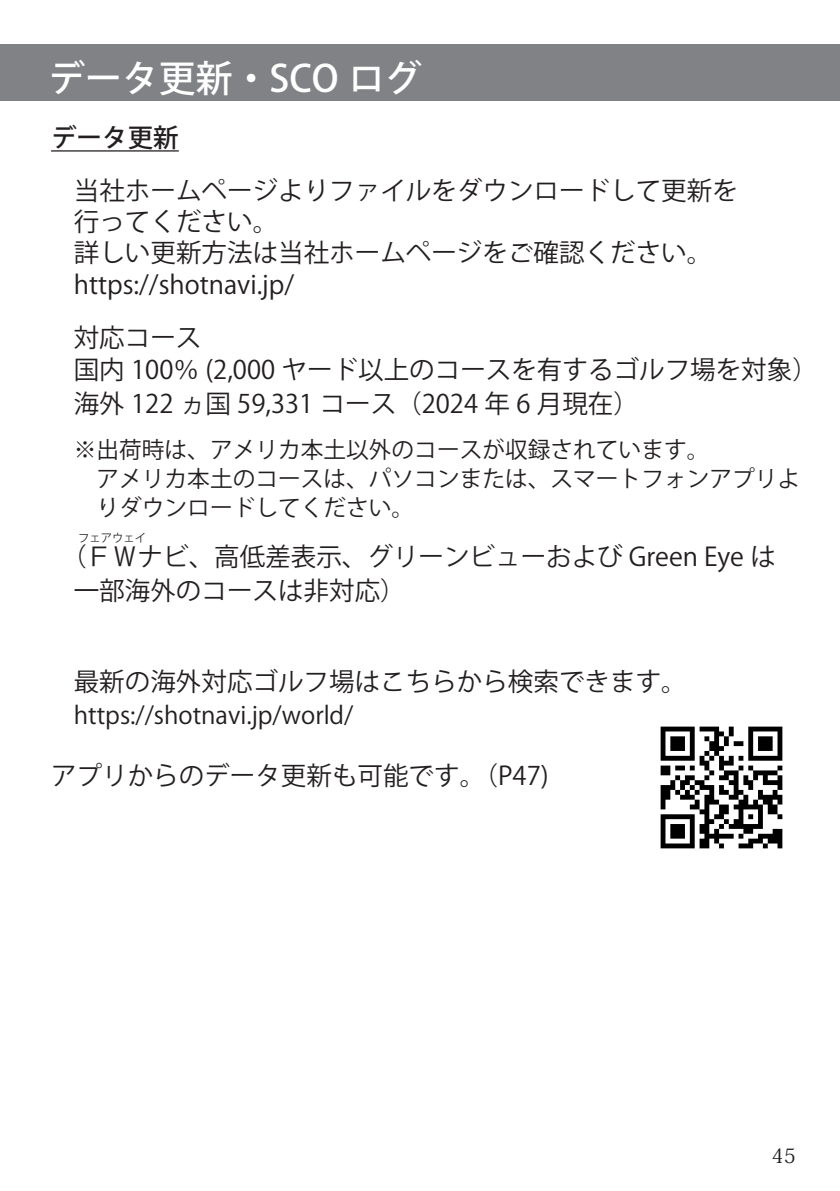
<style>
.page{position:relative;width:840px;height:1191px;background:#fff}
.page>*{position:absolute;margin:0;border:0;box-sizing:border-box;transform-origin:0 0}
.t1{font:500 36.8px "Koz Go Pro";color:#fff}
.t2{font:25.6px/31.2px "Koz Go Pro";color:#231f20}
.t3{font:500 25.6px "Koz Go Pro";color:#231f20}
.t4{font:24px "Koz Go Pro";color:#231f20}
.t5{font:22.8px/29.2px "Koz Go Pro";color:#231f20}
.t6{font:20px "Koz Min Pro";color:#231f20}
.t7{font:11.2px "Koz Go Pro";color:#231f20}
</style>
<div class="page">
<div style="left:0;top:44px;width:839px;height:57px;background:#808285"></div>
<hr style="left:51px;top:150px;width:128px;height:2px;background:#231f20">
<img style="left:660px;top:726px;width:123px;height:123px">
<h1 class="t1" style="left:48px;top:55px;width:375px">データ更新・SCO ログ</h1>
<p class="t3" style="left:51px;top:121px;width:129px">データ更新</p>
<p class="t2" style="left:74px;top:176px;width:665px">当社ホームページよりファイルをダウンロードして更新を行ってください。<br>詳しい更新方法は当社ホームページをご確認ください。https://shotnavi.jp/</p>
<p class="t2" style="left:74px;top:323px;width:745px">対応コース<br>国内 100％ (2,000 ヤード以上のコースを有するゴルフ場を対象）</p>
<p class="t2" style="left:74px;top:388px;width:566px">海外 122 ヵ国 59,331 コース（2024 年 6 月現在）</p>
<p class="t5" style="left:96px;top:436px;width:704px;text-indent:-23px">※出荷時は、アメリカ本土以外のコースが収録されています。<br>アメリカ本土のコースは、パソコンまたは、スマートフォンアプリよりダウンロードしてください。</p>
<p class="t2" style="left:61px;top:541px;width:716px">（ＦＷナビ、高低差表示、グリーンビューおよび Green Eye は</p>
<p class="t7" style="left:78px;top:530px;width:70px">フェアウェイ</p>
<p class="t2" style="left:74px;top:575px;width:333px">一部海外のコースは非対応）</p>
<p class="t2" style="left:74px;top:667px;width:614px">最新の海外対応ゴルフ場はこちらから検索できます。</p>
<p class="t4" style="left:74px;top:699px;width:281px">https://shotnavi.jp/world/</p>
<p class="t2" style="left:51px;top:760px;width:524px">アプリからのデータ更新も可能です。（P47)　</p>
<p class="t6" style="left:771px;top:1141px;width:26px">45</p>
</div>
